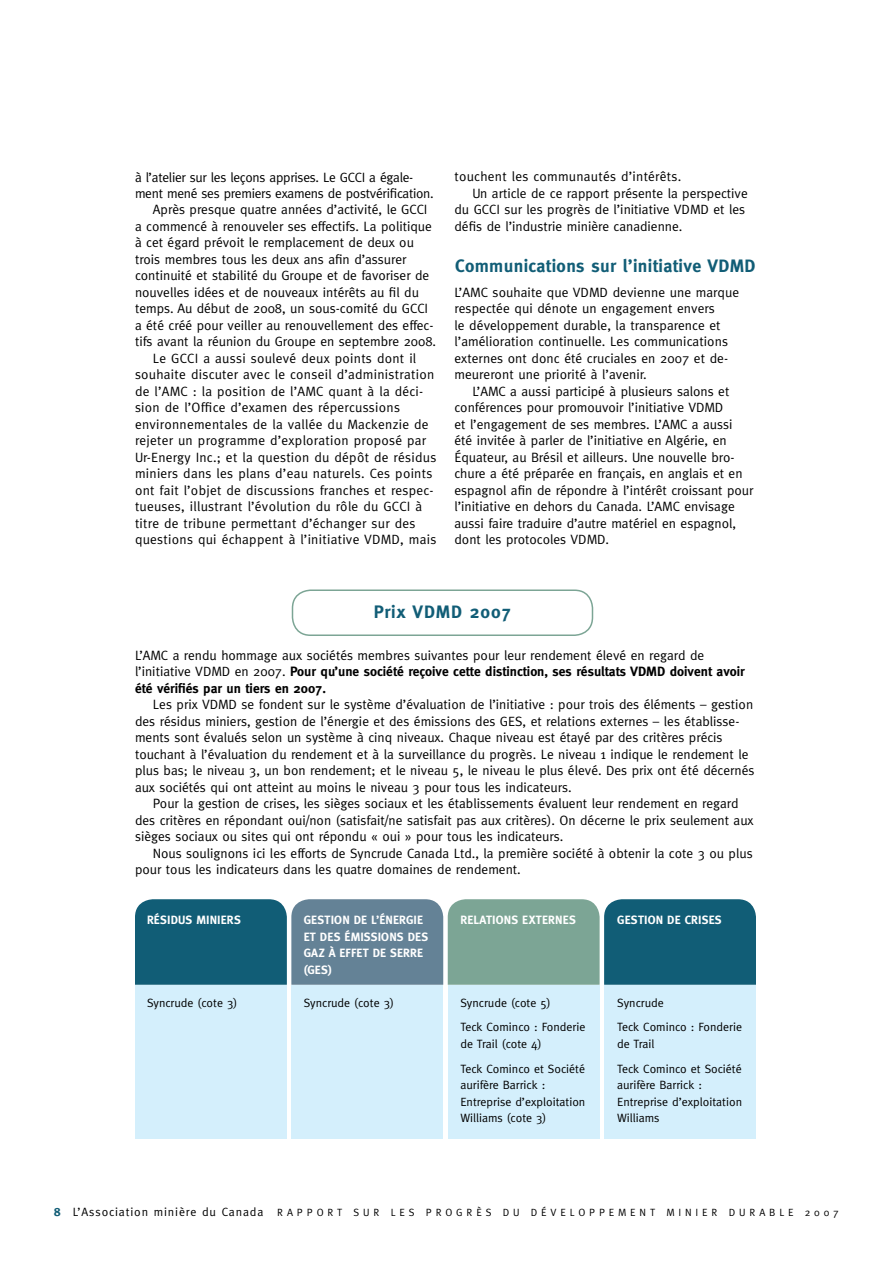
<style>
.page{position:relative;width:891px;height:1269px;background:#fff}
.page>*{position:absolute;margin:0;border:0;box-sizing:border-box;transform-origin:0 0}
.t1{font:700 18px "Meta";letter-spacing:.02em;color:#115d76}
.t2{font:13.5px/16.5px "Meta";color:#000}
.t3{font:13.5px "Meta";letter-spacing:.02em;color:#000}
.t4{font:13.5px "Meta";letter-spacing:-.02em;color:#000}
.t5{font:700 13.5px "Meta";color:#000}
.t6{font:12px/24.8px "Meta";color:#000}
.t7{font:700 12px/16.5px "Meta";letter-spacing:.01em;color:#fff}
.t8{font:10.5px "Meta";letter-spacing:.37em;color:#000}
.s1{font-weight:700}
.s2{font-weight:700;font-size:12px;color:#115d76}
.s3{font-size:12px}
</style>
<div class="page">
<svg style="left:135px;top:899px;width:621px;height:86px;background:#477d8a"></svg>
<div style="left:135px;top:985px;width:152px;height:153px;background:#d4effc"></div>
<div style="left:291px;top:985px;width:152px;height:153px;background:#d4effc"></div>
<div style="left:448px;top:985px;width:152px;height:153px;background:#d4effc"></div>
<div style="left:604px;top:985px;width:152px;height:153px;background:#d4effc"></div>
<div style="left:292px;top:590px;width:301px;height:46px;border:2px solid #7ca595;border-radius:18px"></div>
<p class="t4" style="left:135px;top:169px;width:280px">à l’atelier sur les leçons apprises. Le GCCI a égale-</p>
<p class="t4" style="left:135px;top:186px;width:300px">ment mené ses premiers examens de postvérification.</p>
<p class="t2" style="left:153px;top:201px;width:276px">Après presque quatre années d’activité, le GCCI</p>
<p class="t2" style="left:135px;top:218px;width:298px">a commencé à renouveler ses effectifs. La politique</p>
<p class="t2" style="left:135px;top:234px;width:280px">à cet égard prévoit le remplacement de deux ou</p>
<p class="t2" style="left:135px;top:251px;width:273px">trois membres tous les deux ans afin d’assurer</p>
<p class="t2" style="left:135px;top:267px;width:296px">continuité et stabilité du Groupe et de favoriser de</p>
<p class="t2" style="left:135px;top:284px;width:286px">nouvelles idées et de nouveaux intérêts au fil du</p>
<p class="t2" style="left:135px;top:300px;width:295px">temps. Au début de 2008, un sous-comité du GCCI</p>
<p class="t2" style="left:135px;top:317px;width:300px">a été créé pour veiller au renouvellement des effec-</p>
<p class="t2" style="left:135px;top:333px;width:303px">tifs avant la réunion du Groupe en septembre 2008.</p>
<p class="t3" style="left:153px;top:350px;width:265px">Le GCCI a aussi soulevé deux points dont il</p>
<p class="t3" style="left:135px;top:367px;width:301px">souhaite discuter avec le conseil d’administration</p>
<p class="t3" style="left:135px;top:383px;width:290px">de l’AMC : la position de l’AMC quant à la déci-</p>
<p class="t3" style="left:135px;top:400px;width:267px">sion de l’Office d’examen des répercussions</p>
<p class="t3" style="left:135px;top:416px;width:295px">environnementales de la vallée du Mackenzie de</p>
<p class="t3" style="left:135px;top:433px;width:293px">rejeter un programme d’exploration proposé par</p>
<p class="t3" style="left:135px;top:449px;width:303px">Ur-Energy Inc.; et la question du dépôt de résidus</p>
<p class="t3" style="left:135px;top:466px;width:299px">miniers dans les plans d’eau naturels. Ces points</p>
<p class="t3" style="left:135px;top:482px;width:300px">ont fait l’objet de discussions franches et respec-</p>
<p class="t3" style="left:135px;top:499px;width:289px">tueuses, illustrant l’évolution du rôle du GCCI à</p>
<p class="t3" style="left:135px;top:515px;width:282px">titre de tribune permettant d’échanger sur des</p>
<p class="t3" style="left:135px;top:532px;width:303px">questions qui échappent à l’initiative VDMD, mais</p>
<p class="t3" style="left:455px;top:169px;width:228px">touchent les communautés d’intérêts.</p>
<p class="t2" style="left:472px;top:185px;width:277px">Un article de ce rapport présente la perspective</p>
<p class="t2" style="left:455px;top:201px;width:292px">du GCCI sur les progrès de l’initiative VDMD et les</p>
<p class="t2" style="left:455px;top:218px;width:230px">défis de l’industrie minière canadienne.</p>
<h1 class="t1" style="left:455px;top:255px;width:266px">Communications sur l’initiative VDMD</h1>
<p class="t2" style="left:454px;top:284px;width:286px">L’AMC souhaite que VDMD devienne une marque respectée qui dénote un engagement envers<br>le développement durable, la transparence et l’amélioration continuelle. Les communications externes ont donc été cruciales en 2007 et de&shy;meureront une priorité à l’avenir.</p>
<p class="t2" style="left:454px;top:383px;width:301px;text-indent:18px">L’AMC a aussi participé à plusieurs salons et conférences pour promouvoir l’initiative VDMD<br>et l’engagement de ses membres. L’AMC a aussi été invitée à parler de l’initiative en Algérie, en Équateur, au Brésil et ailleurs. Une nouvelle bro&shy;chure a été préparée en français, en anglais et en espagnol afin de répondre à l’intérêt croissant pour l’initiative en dehors du Canada. L’AMC envisage aussi faire traduire d’autre matériel en espagnol, dont les protocoles VDMD.</p>
<h1 class="t1" style="left:374px;top:601px;width:53px">Prix VDMD</h1>
<h1 class="t1" style="left:470px;top:601px;width:43px">2007</h1>
<p class="t2" style="left:135px;top:647px;width:571px">L’AMC a rendu hommage aux sociétés membres suivantes pour leur rendement élevé en regard de l’initiative VDMD en 2007. <span class="s1">Pour qu’une société reçoive cette distinction, ses résultats VDMD</span></p>
<p class="t5" style="left:670px;top:664px;width:76px">doivent avoir</p>
<p class="t5" style="left:135px;top:681px;width:193px">été vérifiés par un tiers en 2007.</p>
<p class="t2" style="left:135px;top:696px;width:621px;text-indent:18px">Les prix VDMD se fondent sur le système d’évaluation de l’initiative : pour trois des éléments – gestion des résidus miniers, gestion de l’énergie et des émissions des GES, et relations externes – les établisse&shy;ments sont évalués selon un système à cinq niveaux. Chaque niveau est étayé par des critères précis touchant à l’évaluation du rendement et à la surveillance du progrès. Le niveau 1 indique le rendement le plus bas; le niveau 3, un bon rendement; et le niveau 5, le niveau le plus élevé. Des prix ont été décernés aux sociétés qui ont atteint au moins le niveau 3 pour tous les indicateurs.</p>
<p class="t2" style="left:135px;top:795px;width:620px;text-indent:18px">Pour la gestion de crises, les sièges sociaux et les établissements évaluent leur rendement en regard des critères en répondant oui/non (satisfait/ne satisfait pas aux critères). On décerne le prix seulement aux sièges sociaux ou sites qui ont répondu « oui » pour tous les indicateurs.</p>
<p class="t2" style="left:135px;top:845px;width:619px;text-indent:18px">Nous soulignons ici les efforts de Syncrude Canada Ltd., la première société à obtenir la cote 3 ou plus pour tous les indicateurs dans les quatre domaines de rendement.</p>
<p class="t7" style="left:147px;top:912px;width:82px">Résidus miniers</p>
<p class="t6" style="left:147px;top:990px;width:92px">Syncrude (cote 3)</p>
<p class="t7" style="left:304px;top:912px;width:120px">Gestion de l’énergie et des émissions des gaz à effet de serre (GES)</p>
<p class="t6" style="left:304px;top:990px;width:92px">Syncrude (cote 3)</p>
<p class="t7" style="left:460px;top:912px;width:14px">Relat</p>
<p class="t7" style="left:492px;top:912px;width:78px">ions externes</p>
<p class="t6" style="left:460px;top:990px;width:126px">Syncrude (cote 5)<br>Teck Cominco : Fonderie</p>
<p class="t6" style="left:460px;top:1031px;width:126px">de Trail (cote 4)<br>Teck Cominco et Société</p>
<p class="t6" style="left:460px;top:1076px;width:126px;line-height:16.5px">aurifère Barrick :<br>Entreprise d’exploitation<br>Williams (cote 3)</p>
<p class="t7" style="left:617px;top:912px;width:93px">Gestion de crises</p>
<p class="t6" style="left:617px;top:990px;width:126px">Syncrude<br>Teck Cominco : Fonderie</p>
<p class="t6" style="left:617px;top:1031px;width:126px">de Trail<br>Teck Cominco et Société</p>
<p class="t6" style="left:617px;top:1076px;width:126px;line-height:16.5px">aurifère Barrick :<br>Entreprise d’exploitation<br>Williams</p>
<p class="t8" style="left:54px;top:1206px;width:786px"><span class="s2">8</span> <span class="s3">L’Association minière du Canada</span> RAPPORT SUR LES PROGRÈ S DU DÉVELOPPEMENT MINIER DURABLE 2007</p>
</div>
